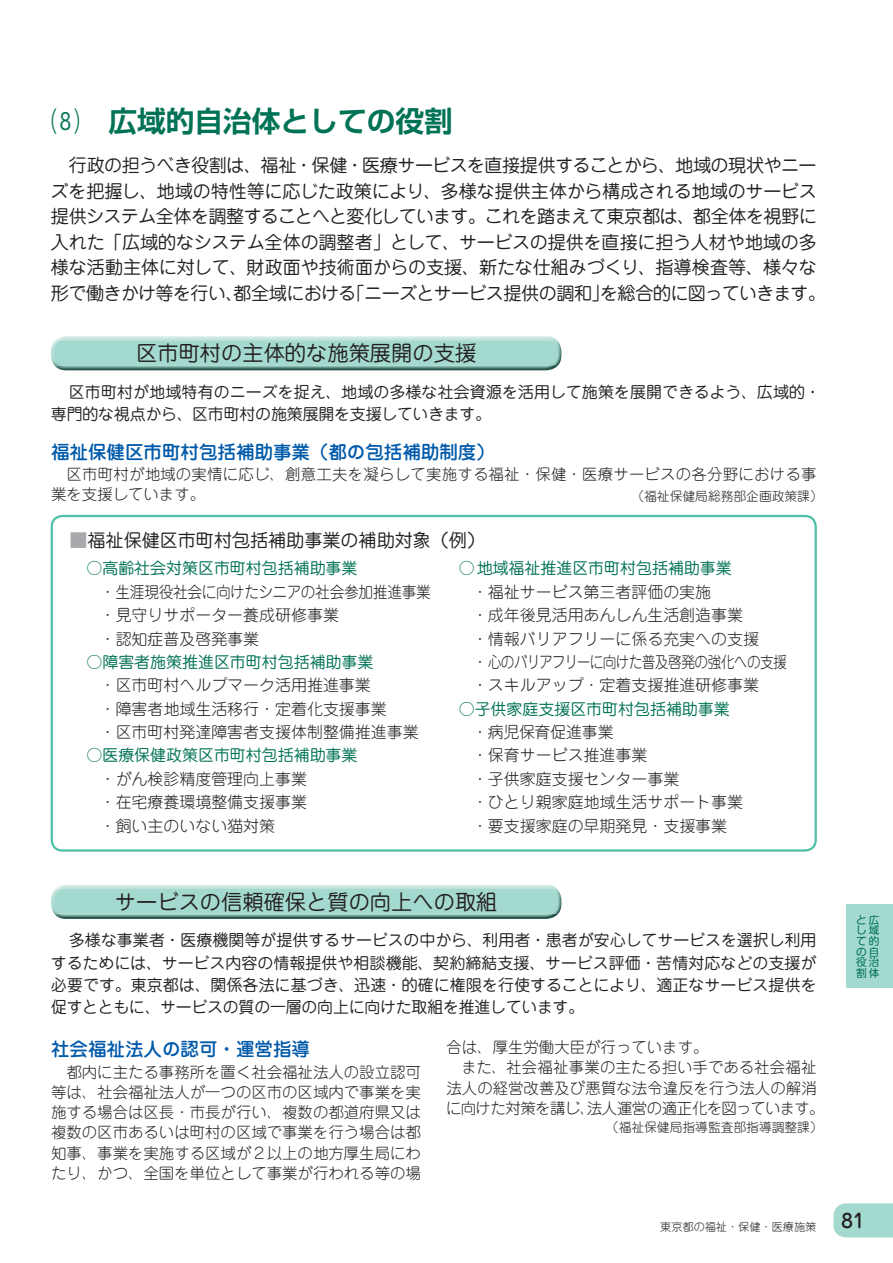
<style>
.page{position:relative;width:893px;height:1263px;background:#fff}
.page>*{position:absolute;margin:0;border:0;box-sizing:border-box;transform-origin:0 0}
.t1{font:700 28.65px "Shin Go Pro De";color:#007255}
.t2{font:21.3px "Jun 201 Pro";color:#231f20}
.t3{font:500 19.2px "Jun 34 Pro";color:#231f20}
.t4{font:500 18.45px "Jun 34 Pro";color:#015aaa}
.t5{font:18px/25.5px "Jun 201 Pro";letter-spacing:-.02em;color:#231f20;text-align:center}
.t6{font:18px "Jun 201 Pro";color:#231f20}
.t7{font:300 15.9px/23.4px "Jun 101 Pro";color:#231f20}
.t8{font:15.9px/22.4px "Jun 201 Pro";letter-spacing:-.005em;color:#231f20}
.t9{font:15.9px "Jun 201 Pro";color:#007255}
.t10{font:300 15.45px/20.2px "Jun 101 Pro";color:#231f20}
.t11{font:300 15.45px "Jun 101 Pro";letter-spacing:-.035em;color:#231f20}
.t12{font:300 12.75px "Jun 101 Pro";color:#231f20}
.t13{font:300 11.1px "Jun 101 Pro";color:#231f20}
.t14{font:10.65px/10.6px "Shin M Go Pro";color:#007255;text-align:justify}
.s1{font-family:"Jun 201 Pro";font-weight:400}
.s2{color:#a8a9ad}
</style>
<div class="page">
<div style="left:846px;top:904px;width:47px;height:84px;background:#a4d9cf"></div>
<svg style="left:833px;top:1203px;width:60px;height:34px;background:#a8dad1"></svg>
<img style="left:63px;top:365px;width:496px;height:6px">
<img style="left:54px;top:365px;width:504px;height:5px">
<div style="left:51px;top:340px;width:510px;height:25px;background:#a4d9cf"></div>
<img style="left:54px;top:914px;width:504px;height:5px">
<div style="left:51px;top:889px;width:510px;height:25px;background:#a4d9cf"></div>
<div style="left:51px;top:515px;width:766px;height:337px;border:2px solid #4ec0a5;border-radius:11px"></div>
<h1 class="t1" style="left:51px;top:97px;width:403px"><span class="s1">⑻</span>　広域的自治体としての役割</h1>
<p class="t5" style="left:51px;top:151px;width:777px">行政の担うべき役割は、福祉・保健・医療サービスを直接提供することから、地域の現状やニー<br>ズを把握し、地域の特性等に応じた政策により、多様な提供主体から構成される地域のサービス提供システム全体を調整することへと変化しています。これを踏まえて東京都は、都全体を視野に入れた「広域的なシステム全体の調整者」として、サービスの提供を直接に担う人材や地域の多様な活動主体に対して、財政面や技術面からの支援、新たな仕組みづくり、指導検査等、様々な形で働きかけ等を行い、都全域における「ニーズとサービス提供の調和」を総合的に図っていきます。</p>
<h2 class="t2" style="left:136px;top:336px;width:342px">区市町村の主体的な施策展開の支援</h2>
<p class="t8" style="left:51px;top:379px;width:771px;text-indent:18px">区市町村が地域特有のニーズを捉え、地域の多様な社会資源を活用して施策を展開できるよう、広域的・専門的な視点から、区市町村の施策展開を支援していきます。</p>
<p class="t4" style="left:51px;top:437px;width:445px">福祉保健区市町村包括補助事業（都の包括補助制度）</p>
<p class="t10" style="left:51px;top:462px;width:767px;text-indent:15px">区市町村が地域の実情に応じ、創意工夫を凝らして実施する福祉・保健・医療サービスの各分野における事業を支援しています。</p>
<p class="t12" style="left:631px;top:486px;width:193px">（福祉保健局総務部企画政策課）</p>
<p class="t6" style="left:69px;top:525px;width:417px"><span class="s2">■</span>福祉保健区市町村包括補助事業の補助対象（例）</p>
<p class="t9" style="left:86px;top:556px;width:273px">○高齢社会対策区市町村包括補助事業</p>
<p class="t7" style="left:100px;top:578px;width:333px">・生涯現役社会に向けたシニアの社会参加推進事業・見守りサポーター養成研修事業<br>・認知症普及啓発事業</p>
<p class="t9" style="left:86px;top:649px;width:289px">○障害者施策推進区市町村包括補助事業</p>
<p class="t7" style="left:100px;top:672px;width:320px">・区市町村ヘルプマーク活用推進事業<br>・障害者地域生活移行・定着化支援事業<br>・区市町村発達障害者支援体制整備推進事業</p>
<p class="t9" style="left:86px;top:743px;width:273px">○医療保健政策区市町村包括補助事業</p>
<p class="t7" style="left:100px;top:765px;width:209px;text-align:justify">・がん検診精度管理向上事業・在宅療養環境整備支援事業・飼い主のいない猫対策</p>
<p class="t9" style="left:459px;top:556px;width:275px">○地域福祉推進区市町村包括補助事業</p>
<p class="t7" style="left:472px;top:578px;width:316px">・福祉サービス第三者評価の実施<br>・成年後見活用あんしん生活創造事業<br>・情報バリアフリーに係る充実への支援<br>・心のバリアフリーに向けた普及啓発の強化への支援・スキルアップ・定着支援推進研修事業</p>
<p class="t9" style="left:459px;top:696px;width:273px">○子供家庭支援区市町村包括補助事業</p>
<p class="t7" style="left:472px;top:718px;width:273px">・病児保育促進事業<br>・保育サービス推進事業<br>・子供家庭支援センター事業<br>・ひとり親家庭地域生活サポート事業・要支援家庭の早期発見・支援事業</p>
<h2 class="t2" style="left:115px;top:885px;width:384px">サービスの信頼確保と質の向上への取組</h2>
<p class="t8" style="left:51px;top:927px;width:767px;text-align:justify;text-indent:18px">多様な事業者・医療機関等が提供するサービスの中から、利用者・患者が安心してサービスを選択し利用するためには、サービス内容の情報提供や相談機能、契約締結支援、サービス評価・苦情対応などの支援が必要です。東京都は、関係各法に基づき、迅速・的確に権限を行使することにより、適正なサービス提供を促すとともに、サービスの質の一層の向上に向けた取組を推進しています。</p>
<p class="t4" style="left:51px;top:1034px;width:260px">社会福祉法人の認可・運営指導</p>
<p class="t10" style="left:51px;top:1060px;width:371px;text-align:justify;text-indent:15px">都内に主たる事務所を置く社会福祉法人の設立認可等は、社会福祉法人が一つの区市の区域内で事業を実施する場合は区長・市長が行い、複数の都道府県又は複数の区市あるいは町村の区域で事業を行う場合は都知事、事業を実施する区域が２以上の地方厚生局にわたり、かつ、全国を単位として事業が行われる等の場</p>
<p class="t10" style="left:446px;top:1035px;width:264px">合は、厚生労働大臣が行っています。</p>
<p class="t10" style="left:461px;top:1056px;width:357px">また、社会福祉事業の主たる担い手である社会福祉</p>
<p class="t10" style="left:446px;top:1076px;width:372px">法人の経営改善及び悪質な法令違反を行う法人の解消</p>
<p class="t11" style="left:446px;top:1096px;width:380px">に向けた対策を講じ、法人運営の適正化を図っています。</p>
<p class="t12" style="left:606px;top:1117px;width:218px">（福祉保健局指導監査部指導調整課）</p>
<p class="t14" style="left:856px;top:913px;width:25px">と広し域て的の自役治割体</p>
<p class="t13" style="left:660px;top:1218px;width:158px">東京都の福祉・保健・医療施策</p>
<p class="t3" style="left:841px;top:1205px;width:26px">81</p>
</div>
